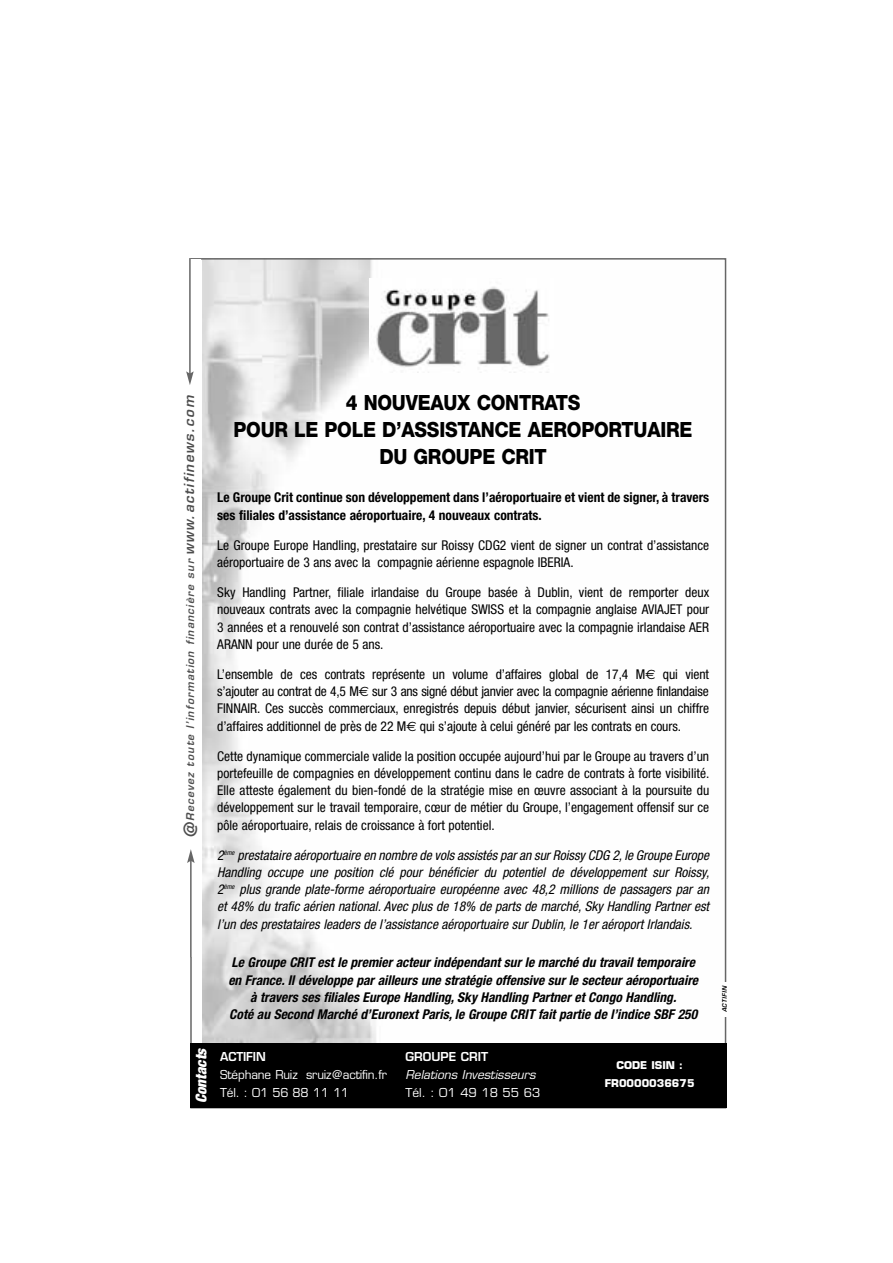
<style>
.page{position:relative;width:893px;height:1263px;background:#fff}
.page>*{position:absolute;margin:0;border:0;box-sizing:border-box;transform-origin:0 0}
.t1{font:800 21px/27px "Helvetica Neue";letter-spacing:-.015em;color:#000;text-align:center;scale:.9 1}
.t2{font:italic 900 condensed 14.85px "Helvetica Neue";color:#fff}
.t3{font:condensed 13.5px/17.2px "Helvetica Neue";color:#000;text-align:justify}
.t4{font:italic condensed 13.5px/17.2px "Helvetica Neue";color:#000}
.t5{font:italic 700 condensed 13.5px/17.2px "Helvetica Neue";color:#000;text-align:center}
.t6{font:700 condensed 13.5px/17.2px "Helvetica Neue";color:#000}
.t7{font:12px/18px "Eurostile";letter-spacing:-.015em;color:#fff}
.t8{font:italic 12px "Eurostile";color:#fff}
.t9{font:600 12px "Eurostile";color:#fff}
.t10{font:italic 600 10.5px "Eurostile";letter-spacing:.105em;color:#4d4d4d}
.t11{font:700 10.5px/18px "Eurostile";color:#fff;text-align:center}
.t12{font:italic 600 6px "Eurostile";letter-spacing:.07em;color:#000}
.s1{font-style:normal;font-size:18px}
.s2{font-size:13.5px}
.s3{font-family:"Euro Sans";font-stretch:normal}
</style>
<div class="page">
<img style="left:202px;top:261px;width:346px;height:782px">
<img style="left:369px;top:278px;width:181px;height:94px">
<hr style="left:190px;top:860px;width:2px;height:97px;background:#666">
<svg style="left:187px;top:849px;width:8px;height:14px"></svg>
<hr style="left:189px;top:258px;width:2px;height:116px;background:#666">
<svg style="left:186px;top:371px;width:8px;height:14px"></svg>
<div style="left:190px;top:1043px;width:536px;height:64px;background:#000"></div>
<p class="t10" style="left:186px;top:838px;width:446px;rotate:-90deg"><span class="s1">@</span>Recevez toute l ’information financière sur <span class="s2">www.actifinews.com</span></p>
<p class="t2" style="left:196px;top:1103px;width:59px;rotate:-90deg">Contacts</p>
<h1 class="t1" style="left:233px;top:391px;width:511px">4 NOUVEAUX CONTRATS<br>POUR LE POLE D’ASSISTANCE AEROPORTUAIRE<br>DU GROUPE CRIT</h1>
<p class="t6" style="left:217px;top:490px;width:493px">Le Groupe Crit continue son développement dans l’aéroportuaire et vient de signer, à travers ses filiales d’assistance aéroportuaire, 4 nouveaux contrats.</p>
<p class="t3" style="left:217px;top:537px;width:493px">Le Groupe Europe Handling, prestataire sur Roissy CDG2 vient de signer un contrat d’assistance aéroportuaire de 3 ans avec la compagnie aérienne espagnole IBERIA.</p>
<p class="t3" style="left:217px;top:585px;width:493px">Sky Handling Partner, filiale irlandaise du Groupe basée à Dublin, vient de remporter deux nouveaux contrats avec la compagnie helvétique SWISS et la compagnie anglaise AVIAJET pour 3 années et a renouvelé son contrat d’assistance aéroportuaire avec la compagnie irlandaise AER ARANN pour une durée de 5 ans.</p>
<p class="t3" style="left:217px;top:667px;width:493px">L’ensemble de ces contrats représente un volume d’affaires global de 17,4 M<span class="s3">€</span> qui vient s’ajouter au contrat de 4,5 M<span class="s3">€</span> sur 3 ans signé début janvier avec la compagnie aérienne finlandaise FINNAIR. Ces succès commerciaux, enregistrés depuis début janvier, sécurisent ainsi un chiffre d’affaires additionnel de près de 22 M<span class="s3">€</span> qui s’ajoute à celui généré par les contrats en cours.</p>
<p class="t3" style="left:217px;top:748px;width:493px">Cette dynamique commerciale valide la position occupée aujourd’hui par le Groupe au travers d’un portefeuille de compagnies en développement continu dans le cadre de contrats à forte visibilité.<br>Elle atteste également du bien-fondé de la stratégie mise en œuvre associant à la poursuite du développement sur le travail temporaire, cœur de métier du Groupe, l’engagement offensif sur ce pôle aéroportuaire, relais de croissance à fort potentiel.</p>
<p class="t4" style="left:217px;top:847px;width:496px">2<sup>ème</sup> prestataire aéroportuaire en nombre de vols assistés paran surRoissy CDG 2, le Groupe Europe Handling occupe une position clé pour bénéficier du potentiel de développement sur Roissy, 2<sup>ème</sup> plus grande plate-forme aéroportuaire européenne avec 48,2 millions de passagers par an et 48% du trafic aérien national. Avec plus de 18% de parts de marché, Sky Handling Partner est l’un des prestataires leaders de l’assistance aéroportuaire sur Dublin, le 1er aéroport Irlandais.</p>
<p class="t5" style="left:228px;top:955px;width:473px">Le Groupe CRIT est le premier acteur indépendant sur le marché du travail temporaire en France. Il développe par ailleurs une stratégie offensive sur le secteur aéroportuaire à travers ses filiales Europe Handling, Sky Handling Partner et Congo Handling.<br>Coté au Second Marché d’Euronext Paris, le Groupe CRIT fait partie de l’indice SBF 250</p>
<p class="t9" style="left:220px;top:1052px;width:47px">ACTIFIN</p>
<p class="t7" style="left:220px;top:1067px;width:168px">Stéphane Ruiz sruiz@actifin.fr<br>Tél. : 01 56 88 11 11</p>
<p class="t9" style="left:405px;top:1052px;width:84px">GROUPE CRIT</p>
<p class="t8" style="left:405px;top:1070px;width:134px">Relations Investisseurs</p>
<p class="t7" style="left:405px;top:1085px;width:136px">Tél. : 01 49 18 55 63</p>
<p class="t11" style="left:604px;top:1057px;width:91px">CODE ISIN :<br>FR0000036675</p>
<p class="t12" style="left:722px;top:1012px;width:28px;rotate:-90deg">ACTIFIN</p>
</div>
